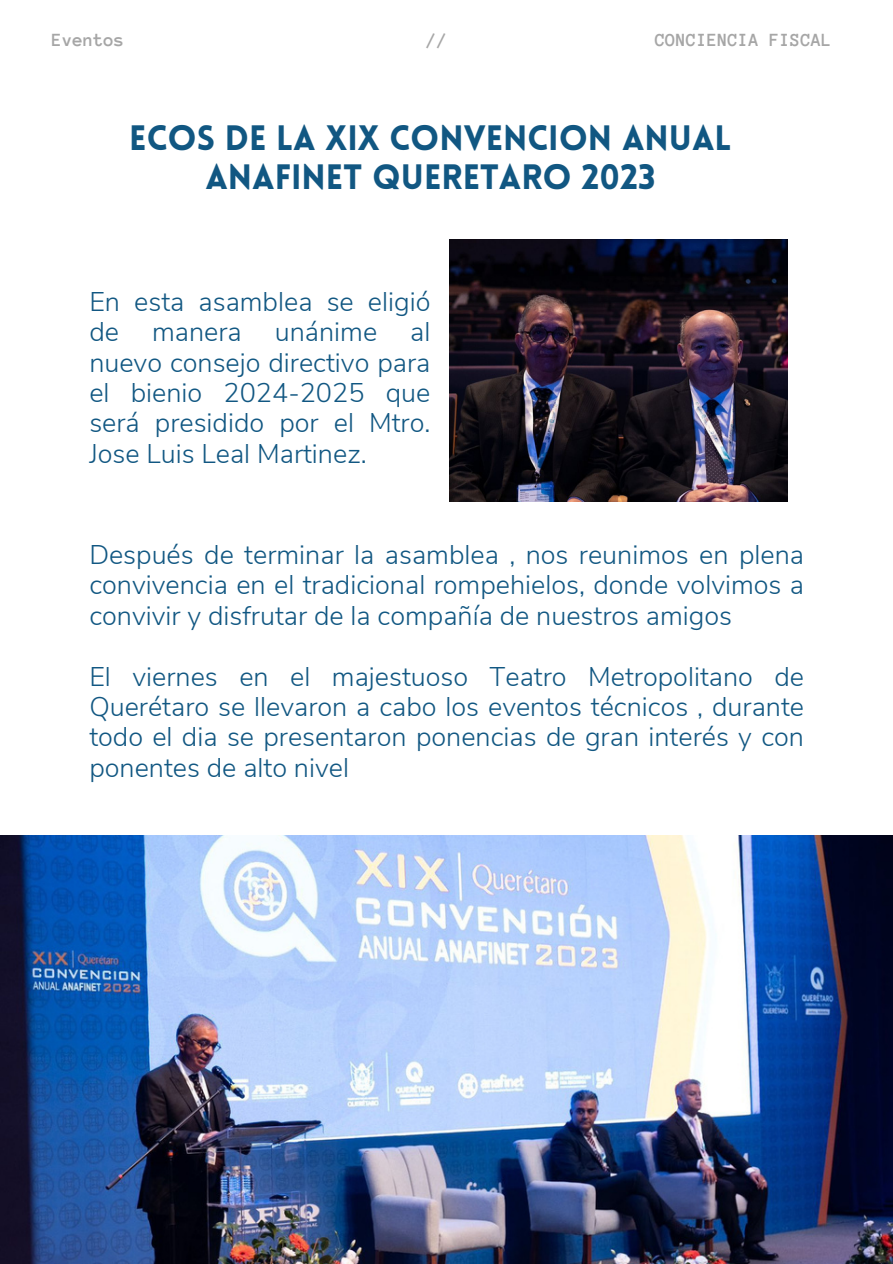
<style>
.page{position:relative;width:893px;height:1264px;background:#fff}
.page>*{position:absolute;margin:0;border:0;box-sizing:border-box;transform-origin:0 0}
.t1{font:900 34.5px/38.2px "Lovelo";color:#115782;text-align:center}
.t2{font:300 27px/30.3px "Nunito Sans";color:#115782;text-align:justify}
.t3{font:700 19.05px "Anonymous Pro";color:#a6a6a6}
</style>
<div class="page">
<img style="left:450px;top:239px;width:337px;height:262px">
<img style="left:0;top:836px;width:892px;height:427px">
<p class="t3" style="left:52px;top:30px;width:74px">Eventos</p>
<p class="t3" style="left:426px;top:30px;width:22px">//</p>
<p class="t3" style="left:655px;top:30px;width:178px">CONCIENCIA FISCAL</p>
<p class="t1" style="left:129px;top:123px;width:603px">ECOS DE LA XIX CONVENCION ANUAL<br>ANAFINET QUERETARO 2023</p>
<p class="t2" style="left:89px;top:287px;width:342px">En esta asamblea se eligió de manera unánime al nuevo consejo directivo para el bienio 2024-2025 que será presidido por el Mtro.<br>Jose Luis Leal Martinez.</p>
<p class="t2" style="left:89px;top:540px;width:716px">Después de terminar la asamblea , nos reunimos en plena convivencia en el tradicional rompehielos, donde volvimos a convivir y disfrutar de la compañía de nuestros amigos</p>
<p class="t2" style="left:89px;top:661px;width:716px">El viernes en el majestuoso Teatro Metropolitano de Querétaro se llevaron a cabo los eventos técnicos , durante todo el dia se presentaron ponencias de gran interés y con ponentes de alto nivel</p>
</div>
